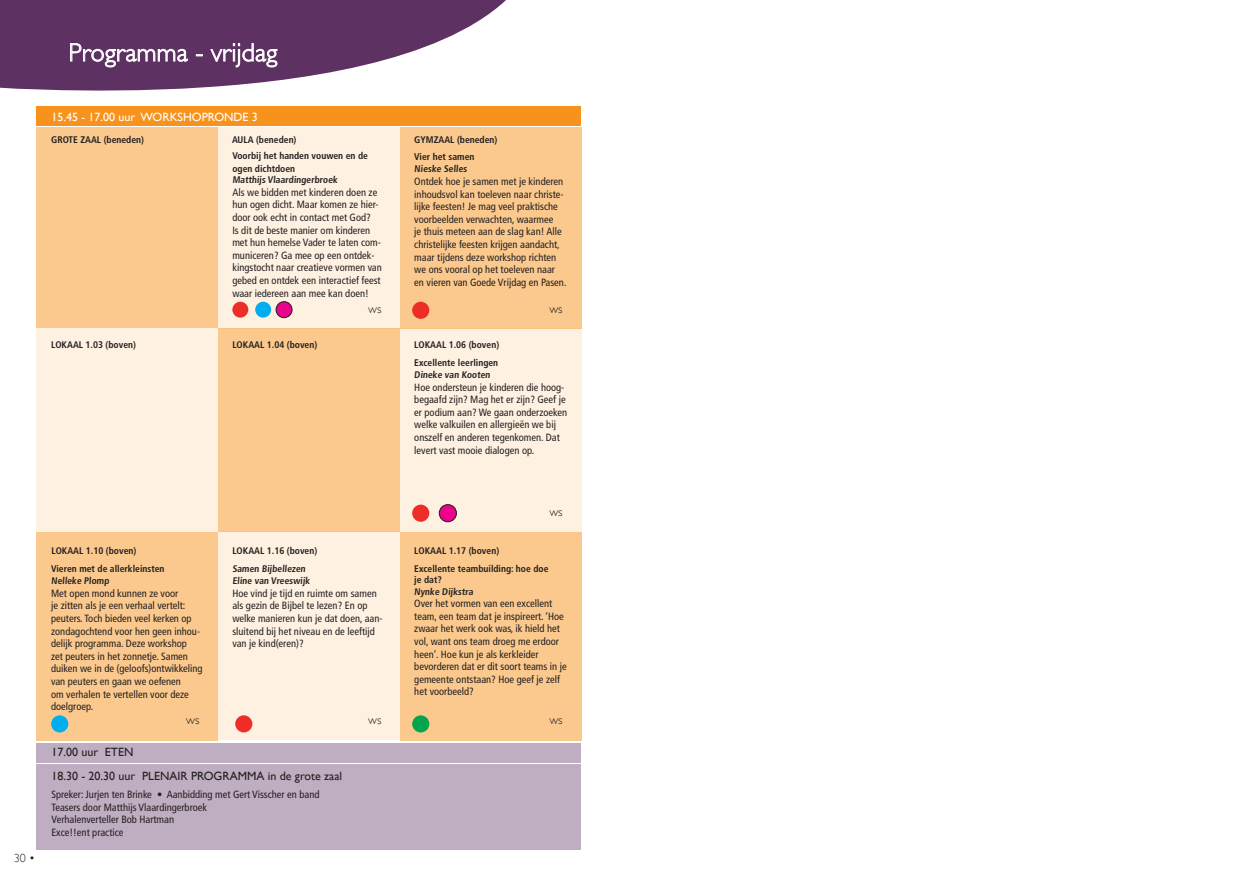
<style>
.page{position:relative;width:1259px;height:893px;background:#fff}
.page>*{position:absolute;margin:0;border:0;box-sizing:border-box;transform-origin:0 0}
.t1{font:300 25.65px "Gill Sans";letter-spacing:.01em;color:#fff}
.t2{font:300 12.6px "Gill Sans";color:#231f20}
.t3{font:12px "Gill Sans";color:#231f20}
.t4{font:12px "Gill Sans";color:#fff}
.t5{font:300 12px "Gill Sans";color:#231f20}
.t6{font:condensed 10.5px/12.6px "Frutiger";color:#231f20}
.t7{font:700 condensed 9.6px/12.6px "Frutiger";color:#231f20}
</style>
<div class="page">
<div style="left:37px;top:765px;width:544px;height:85px;background:#bfadc1"></div>
<div style="left:36px;top:127px;width:182px;height:201px;background:#fbc98e"></div>
<div style="left:218px;top:127px;width:182px;height:201px;background:#fef1e1"></div>
<div style="left:218px;top:532px;width:182px;height:208px;background:#fef1e1"></div>
<div style="left:36px;top:328px;width:182px;height:204px;background:#fef1e1"></div>
<div style="left:400px;top:328px;width:181px;height:204px;background:#fef1e1"></div>
<div style="left:36px;top:532px;width:182px;height:208px;background:#fbc98e"></div>
<div style="left:218px;top:329px;width:182px;height:203px;background:#fbc98e"></div>
<div style="left:400px;top:127px;width:181px;height:201px;background:#fbc98e"></div>
<div style="left:400px;top:532px;width:181px;height:208px;background:#fbc98e"></div>
<div style="left:37px;top:106px;width:544px;height:20px;background:#f7931d"></div>
<div style="left:37px;top:743px;width:544px;height:19px;background:#bfadc1"></div>
<div style="left:412px;top:302px;width:17px;height:17px;background:#ee2d28;border-radius:50%"></div>
<div style="left:412px;top:505px;width:17px;height:17px;background:#ee2d28;border-radius:50%"></div>
<div style="left:439px;top:505px;width:17px;height:17px;background:#ed028c;border-radius:50%"></div>
<div style="left:439px;top:504px;width:18px;height:18px;border:1px solid #231f20;border-radius:50%"></div>
<div style="left:255px;top:302px;width:16px;height:16px;background:#00aeef;border-radius:50%"></div>
<div style="left:276px;top:302px;width:16px;height:16px;background:#ed028c;border-radius:50%"></div>
<div style="left:275px;top:301px;width:17px;height:17px;border:1px solid #231f20;border-radius:50%"></div>
<div style="left:232px;top:302px;width:16px;height:16px;background:#ee2d28;border-radius:50%"></div>
<div style="left:235px;top:715px;width:17px;height:17px;background:#ee2d28;border-radius:50%"></div>
<div style="left:51px;top:715px;width:17px;height:17px;background:#00aeef;border-radius:50%"></div>
<svg style="left:0;top:0;width:506px;height:122px;fill:#5e3163"></svg>
<svg style="left:70px;top:43px;width:118px;height:25px;background:#825f86"></svg>
<svg style="left:196px;top:54px;width:7px;height:2px"></svg>
<svg style="left:210px;top:43px;width:67px;height:25px;background:#87658a"></svg>
<div style="left:412px;top:715px;width:17px;height:17px;background:#00a54c;border-radius:50%"></div>
<p class="t1" style="left:69px;top:32px;width:210px">Programma - vrijdag</p>
<p class="t4" style="left:51px;top:109px;width:208px">15.45 - 17.00 uur WORKSHOPRONDE 3</p>
<p class="t7" style="left:51px;top:134px;width:94px">GROTE ZAAL (beneden)</p>
<p class="t7" style="left:232px;top:134px;width:66px">AULA (beneden)</p>
<p class="t7" style="left:232px;top:150px;width:137px">Voorbij het handen vouwen en de ogen dichtdoen</p>
<p class="t7" style="left:232px;top:174px;width:108px">Matthijs Vlaardingerbroek</p>
<p class="t6" style="left:232px;top:186px;width:151px">Als we bidden met kinderen doen ze hun ogen dicht. Maar komen ze hier&shy;door ook echt in contact met God?<br>Is dit de beste manier om kinderen met hun hemelse Vader te laten com&shy;municeren? Ga mee op een ontdek&shy;kingstocht naar creatieve vormen van gebed en ontdek een interactief feest waar iedereen aan mee kan doen!</p>
<p class="t7" style="left:51px;top:339px;width:86px">LOKAAL 1.03 (boven)</p>
<p class="t7" style="left:232px;top:339px;width:86px">LOKAAL 1.04 (boven)</p>
<p class="t2" style="left:368px;top:299px;width:15px">ws</p>
<p class="t5" style="left:14px;top:848px;width:23px">30 •</p>
<p class="t7" style="left:51px;top:544px;width:86px">LOKAAL 1.10 (boven)</p>
<p class="t7" style="left:51px;top:562px;width:115px">Vieren met de allerkleinsten</p>
<p class="t7" style="left:51px;top:575px;width:61px">Nelleke Plomp</p>
<p class="t6" style="left:51px;top:587px;width:153px">Met open mond kunnen ze voor<br>je zitten als je een verhaal vertelt: peuters. Toch bieden veel kerken op zondagochtend voor hen geen inhou&shy;delijk programma. Deze workshop<br>zet peuters in het zonnetje. Samen duiken we in de (geloofs)ontwikkeling van peuters en gaan we oefenen<br>om verhalen te vertellen voor deze doelgroep.</p>
<p class="t7" style="left:232px;top:544px;width:86px">LOKAAL 1.16 (boven)</p>
<p class="t7" style="left:232px;top:562px;width:76px">Samen Bijbellezen</p>
<p class="t7" style="left:232px;top:575px;width:80px">Eline van Vreeswijk</p>
<p class="t6" style="left:232px;top:587px;width:152px">Hoe vind je tijd en ruimte om samen als gezin de Bijbel te lezen? En op welke manieren kun je dat doen, aan&shy;sluitend bij het niveau en de leeftijd van je kind(eren)?</p>
<p class="t3" style="left:51px;top:744px;width:84px">17.00 uur ETEN</p>
<p class="t2" style="left:186px;top:710px;width:15px">ws</p>
<p class="t2" style="left:368px;top:710px;width:15px">ws</p>
<p class="t3" style="left:51px;top:769px;width:292px">18.30 - 20.30 uur PLENAIR PROGRAMMA in de grote zaal</p>
<p class="t6" style="left:51px;top:788px;width:269px">Spreker: Jurjen ten Brinke • Aanbidding met Gert Visscher en band</p>
<p class="t6" style="left:51px;top:801px;width:157px">Teasers door Matthijs Vlaardingerbroek</p>
<p class="t6" style="left:51px;top:814px;width:124px">Verhalenverteller Bob Hartman</p>
<p class="t6" style="left:51px;top:826px;width:74px">Exce!!ent practice</p>
<p class="t7" style="left:414px;top:134px;width:85px">GYMZAAL (beneden)</p>
<p class="t7" style="left:414px;top:150px;width:62px">Vier het samen</p>
<p class="t7" style="left:414px;top:163px;width:55px">Nieske Selles</p>
<p class="t6" style="left:414px;top:175px;width:154px">Ontdek hoe je samen met je kinderen inhoudsvol kan toeleven naar christe&shy;lijke feesten! Je mag veel praktische voorbeelden verwachten, waarmee<br>je thuis meteen aan de slag kan! Alle christelijke feesten krijgen aandacht, maar tijdens deze workshop richten we ons vooral op het toeleven naar en vieren van Goede Vrijdag en Pasen.</p>
<p class="t7" style="left:414px;top:339px;width:86px">LOKAAL 1.06 (boven)</p>
<p class="t2" style="left:549px;top:299px;width:15px">ws</p>
<p class="t7" style="left:414px;top:357px;width:85px">Excellente leerlingen</p>
<p class="t7" style="left:414px;top:368px;width:78px">Dineke van Kooten</p>
<p class="t6" style="left:414px;top:381px;width:154px">Hoe ondersteun je kinderen die hoog&shy;begaafd zijn? Mag het er zijn? Geef je er podium aan? We gaan onderzoeken welke valkuilen en allergieën we bij onszelf en anderen tegenkomen. Dat levert vast mooie dialogen op.</p>
<p class="t7" style="left:414px;top:544px;width:86px">LOKAAL 1.17 (boven)</p>
<p class="t2" style="left:549px;top:501px;width:15px">ws</p>
<p class="t7" style="left:414px;top:563px;width:136px;line-height:11.6px">Excellente teambuilding: hoe doe je dat?</p>
<p class="t7" style="left:414px;top:585px;width:61px">Nynke Dijkstra</p>
<p class="t6" style="left:414px;top:597px;width:154px">Over het vormen van een excellent team, een team dat je inspireert. ‘Hoe zwaar het werk ook was, ik hield het vol, want ons team droeg me erdoor heen’. Hoe kun je als kerkleider bevorderen dat er dit soort teams in je gemeente ontstaan? Hoe geef je zelf het voorbeeld?</p>
<p class="t2" style="left:549px;top:710px;width:15px">ws</p>
</div>
